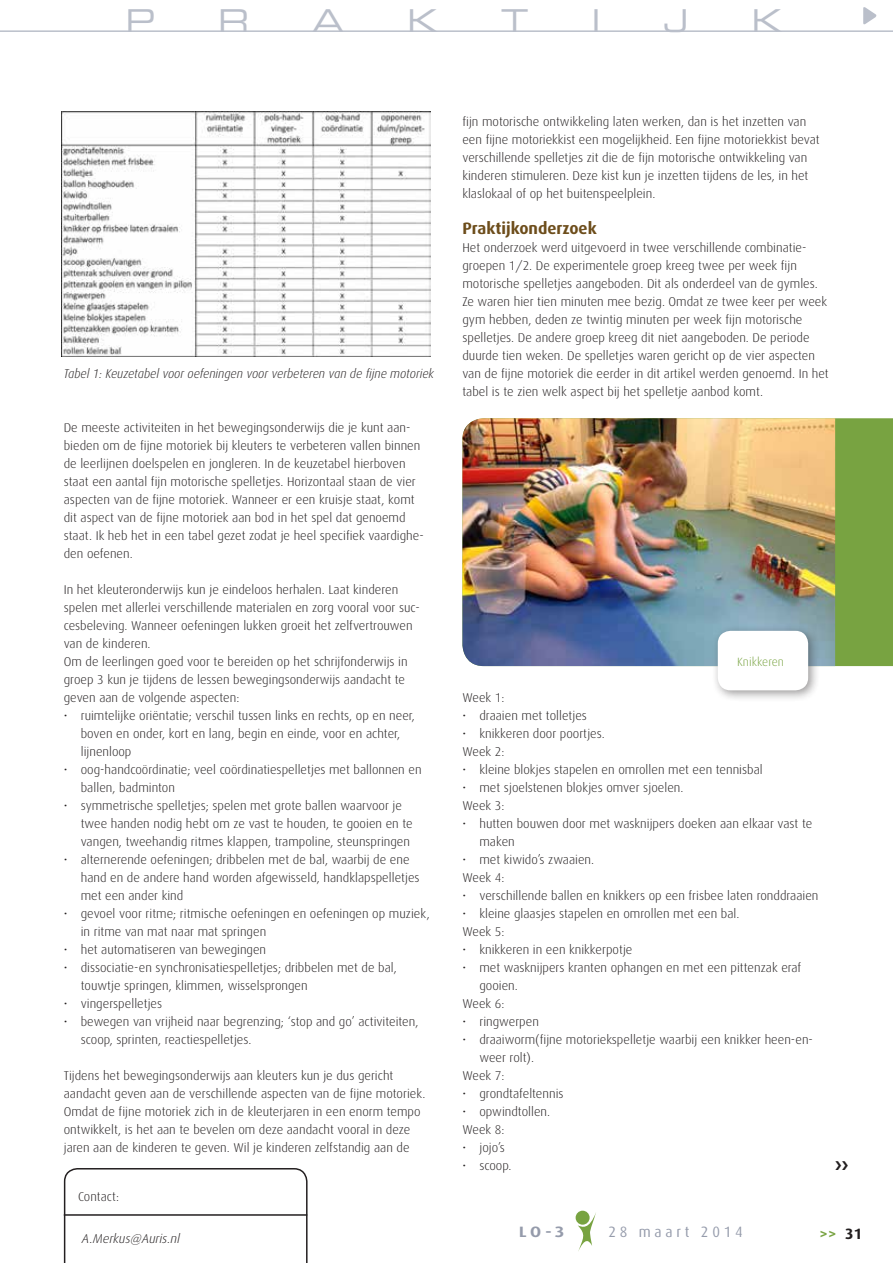
<style>
.page{position:relative;width:893px;height:1263px;background:#fff}
.page>*{position:absolute;margin:0;border:0;box-sizing:border-box;transform-origin:0 0}
.t1{font:31.5px "Eurostile Extended Two";color:#babfca}
.t2{font:700 16.5px "Dax";color:#6d4d1b}
.t3{font:15px "Dax";letter-spacing:.26em;color:#959bab;scale:.96 1}
.t4{font:700 15px "Dax Wide";color:#959bab}
.t5{font:700 15px "Dax";color:#78a341}
.t6{font:300 12.75px/18px "Dax";color:#231f20}
.t7{font:italic 300 12.75px "Dax";color:#231f20;scale:.95 1}
.t8{font:italic 300 12.75px "Dax";color:#231f20}
.t9{font:300 12px "Dax";color:#78a341}
.s1{color:#231f20}
</style>
<div class="page">
<svg style="left:64px;top:1168px;width:244px;height:95px"></svg>
<hr style="left:64px;top:1214px;width:243px;height:2px;background:#231f20">
<img style="left:62px;top:111px;width:369px;height:245px">
<div style="left:835px;top:418px;width:58px;height:248px;background:#78a341"></div>
<img style="left:462px;top:418px;width:373px;height:248px">
<svg style="left:0;top:7px;width:893px;height:25px"></svg>
<div style="left:712px;top:625px;width:108px;height:78px;background:#231f20;opacity:.45"></div>
<div style="left:718px;top:631px;width:90px;height:59px;background:#fff;border-radius:13px"></div>
<div style="left:576px;top:1211px;width:14px;height:14px;background:#78a341;border-radius:50%"></div>
<svg style="left:578px;top:1212px;width:18px;height:39px"></svg>
<h1 class="t1" style="left:125px;top:-1px;width:31px">P</h1>
<h1 class="t1" style="left:218px;top:-1px;width:33px">R</h1>
<h1 class="t1" style="left:312px;top:-1px;width:33px">A</h1>
<h1 class="t1" style="left:407px;top:-1px;width:33px">K</h1>
<h1 class="t1" style="left:501px;top:-1px;width:29px">T</h1>
<h1 class="t1" style="left:591px;top:-1px;width:11px">I</h1>
<h1 class="t1" style="left:664px;top:-1px;width:26px">J</h1>
<h1 class="t1" style="left:752px;top:-1px;width:33px">K</h1>
<p class="t7" style="left:64px;top:367px;width:391px">Tabel 1: Keuzetabel voor oefeningen voor verbeteren van de fijne motoriek</p>
<p class="t6" style="left:64px;top:419px;width:362px">De meeste activiteiten in het bewegingsonderwijs die je kunt aan&shy;bieden om de fijne motoriek bij kleuters te verbeteren vallen binnen de leerlijnen doelspelen en jongleren. In de keuzetabel hierboven staat een aantal fijn motorische spelletjes. Horizontaal staan de vier aspecten van de fijne motoriek. Wanneer er een kruisje staat, komt dit aspect van de fijne motoriek aan bod in het spel dat genoemd staat. Ik heb het in een tabel gezet zodat je heel specifiek vaardighe&shy;den oefenen.</p>
<p class="t6" style="left:64px;top:581px;width:357px">In het kleuteronderwijs kun je eindeloos herhalen. Laat kinderen spelen met allerlei verschillende materialen en zorg vooral voor suc&shy;cesbeleving. Wanneer oefeningen lukken groeit het zelfvertrouwen van de kinderen.<br>Om de leerlingen goed voor te bereiden op het schrijfonderwijs in groep 3 kun je tijdens de lessen bewegingsonderwijs aandacht te geven aan de volgende aspecten:</p>
<p class="t6" style="left:81px;top:707px;width:336px;text-indent:-17px">• ruimtelijke oriëntatie; verschil tussen links en rechts, op en neer, boven en onder, kort en lang, begin en einde, voor en achter, lijnenloop</p>
<p class="t6" style="left:81px;top:761px;width:342px;text-indent:-17px">• oog-handcoördinatie; veel coördinatiespelletjes met ballonnen en ballen, badminton</p>
<p class="t6" style="left:81px;top:797px;width:333px;text-indent:-17px">• symmetrische spelletjes; spelen met grote ballen waarvoor je twee handen nodig hebt om ze vast te houden, te gooien en te vangen, tweehandig ritmes klappen, trampoline, steunspringen</p>
<p class="t6" style="left:81px;top:851px;width:340px;text-indent:-17px">• alternerende oefeningen; dribbelen met de bal, waarbij de ene hand en de andere hand worden afgewisseld, handklapspelletjes met een ander kind</p>
<p class="t6" style="left:81px;top:905px;width:351px;text-indent:-17px">• gevoel voor ritme; ritmische oefeningen en oefeningen op muziek, in ritme van mat naar mat springen</p>
<p class="t6" style="left:64px;top:941px;width:204px">• het automatiseren van bewegingen</p>
<p class="t6" style="left:81px;top:959px;width:318px;text-indent:-17px">• dissociatie-en synchronisatiespelletjes; dribbelen met de bal, touwtje springen, klimmen, wisselsprongen</p>
<p class="t6" style="left:64px;top:995px;width:100px">• vingerspelletjes</p>
<p class="t6" style="left:81px;top:1013px;width:339px;text-indent:-17px">• bewegen van vrijheid naar begrenzing; ‘stop and go’ activiteiten, scoop, sprinten, reactiespelletjes.</p>
<p class="t6" style="left:64px;top:1067px;width:363px">Tijdens het bewegingsonderwijs aan kleuters kun je dus gericht aandacht geven aan de verschillende aspecten van de fijne motoriek.<br>Omdat de fijne motoriek zich in de kleuterjaren in een enorm tempo ontwikkelt, is het aan te bevelen om deze aandacht vooral in deze jaren aan de kinderen te geven. Wil je kinderen zelfstandig aan de</p>
<p class="t6" style="left:78px;top:1187px;width:42px">Contact:</p>
<p class="t8" style="left:82px;top:1231px;width:100px">A.Merkus@Auris.nl</p>
<p class="t6" style="left:462px;top:113px;width:359px">fijn motorische ontwikkeling laten werken, dan is het inzetten van een fijne motoriekkist een mogelijkheid. Een fijne motoriekkist bevat verschillende spelletjes zit die de fijn motorische ontwikkeling van kinderen stimuleren. Deze kist kun je inzetten tijdens de les, in het klaslokaal of op het buitenspeelplein.</p>
<p class="t2" style="left:462px;top:219px;width:136px">Praktijkonderzoek</p>
<p class="t6" style="left:462px;top:239px;width:368px">Het onderzoek werd uitgevoerd in twee verschillende combinatie&shy;groepen 1/2. De experimentele groep kreeg twee per week fijn motorische spelletjes aangeboden. Dit als onderdeel van de gymles.<br>Ze waren hier tien minuten mee bezig. Omdat ze twee keer per week gym hebben, deden ze twintig minuten per week fijn motorische spelletjes. De andere groep kreeg dit niet aangeboden. De periode duurde tien weken. De spelletjes waren gericht op de vier aspecten van de fijne motoriek die eerder in dit artikel werden genoemd. In het tabel is te zien welk aspect bij het spelletje aanbod komt.</p>
<p class="t9" style="left:737px;top:655px;width:48px">Knikkeren</p>
<p class="t6" style="left:462px;top:689px;width:43px">Week 1:</p>
<p class="t6" style="left:462px;top:707px;width:126px">• draaien met tolletjes</p>
<p class="t6" style="left:462px;top:725px;width:144px">• knikkeren door poortjes.<br>Week 2:</p>
<p class="t6" style="left:462px;top:761px;width:302px">• kleine blokjes stapelen en omrollen met een tennisbal</p>
<p class="t6" style="left:462px;top:779px;width:222px">• met sjoelstenen blokjes omver sjoelen.<br>Week 3:</p>
<p class="t6" style="left:479px;top:815px;width:334px;text-indent:-17px">• hutten bouwen door met wasknijpers doeken aan elkaar vast te maken</p>
<p class="t6" style="left:462px;top:851px;width:133px">• met kiwido’s zwaaien.<br>Week 4:</p>
<p class="t6" style="left:462px;top:887px;width:358px">• verschillende ballen en knikkers op een frisbee laten ronddraaien</p>
<p class="t6" style="left:462px;top:905px;width:279px">• kleine glaasjes stapelen en omrollen met een bal.<br>Week 5:</p>
<p class="t6" style="left:462px;top:941px;width:172px">• knikkeren in een knikkerpotje</p>
<p class="t6" style="left:462px;top:959px;width:340px">• met wasknijpers kranten ophangen en met een pittenzak eraf</p>
<p class="t6" style="left:479px;top:977px;width:40px">gooien.</p>
<p class="t6" style="left:462px;top:995px;width:43px">Week 6:</p>
<p class="t6" style="left:462px;top:1013px;width:78px">• ringwerpen</p>
<p class="t6" style="left:462px;top:1031px;width:352px">• draaiworm(fijne motoriekspelletje waarbij een knikker heen-en-</p>
<p class="t6" style="left:479px;top:1049px;width:56px">weer rolt).</p>
<p class="t6" style="left:462px;top:1067px;width:43px">Week 7:</p>
<p class="t6" style="left:462px;top:1085px;width:103px">• grondtafeltennis</p>
<p class="t6" style="left:462px;top:1103px;width:89px">• opwindtollen.<br>Week 8:</p>
<p class="t6" style="left:462px;top:1139px;width:44px">• jojo’s</p>
<p class="t6" style="left:462px;top:1157px;width:51px">• scoop.</p>
<p class="t4" style="left:519px;top:1223px;width:47px">LO-3</p>
<p class="t3" style="left:608px;top:1223px;width:141px">28 maart 2014</p>
<p class="t5" style="left:819px;top:1225px;width:44px">&gt;&gt; <span class="s1">31</span></p>
</div>
